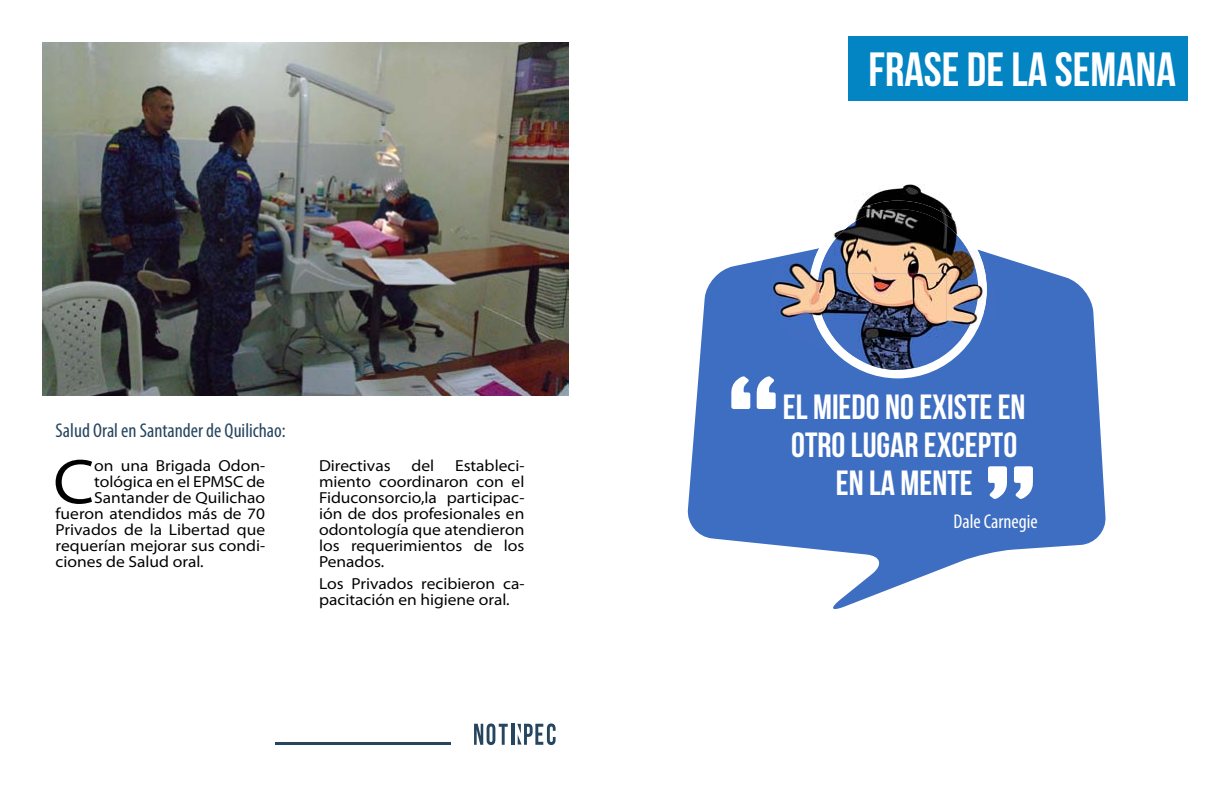
<style>
.page{position:relative;width:1224px;height:792px;background:#fff}
.page>*{position:absolute;margin:0;border:0;box-sizing:border-box;transform-origin:0 0}
.t1{font:semi-expanded 63.5px "Myriad Pro";color:#000}
.t2{font:700 48px "Bebas Neue";color:#fff}
.t3{font:700 35px/38px "Bebas Neue";color:#fff;text-align:center}
.t4{font:condensed 20px "Myriad Pro";color:#26455e}
.t5{font:condensed 20px "Myriad Pro";color:#fff}
.t6{font:semi-expanded 16px/16px "Myriad Pro";color:#000;text-align:justify}
</style>
<div class="page">
<img style="left:42px;top:43px;width:526px;height:353px">
<hr style="left:276px;top:742px;width:175px;height:3px;background:#26455e">
<svg style="left:474px;top:723px;width:34px;height:22px"></svg>
<hr style="left:511px;top:724px;width:3px;height:21px;background:#26455e">
<svg style="left:517px;top:723px;width:39px;height:22px"></svg>
<div style="left:849px;top:36px;width:339px;height:65px;background:#0384c3"></div>
<svg style="left:687px;top:255px;width:419px;height:354px;fill:#3d6ec2"></svg>
<img style="left:863px;top:184px;width:76px;height:17px">
<img style="left:769px;top:250px;width:40px;height:102px">
<img style="left:987px;top:252px;width:9px;height:77px">
<svg style="left:809px;top:340px;width:178px;height:38px"></svg>
<img style="left:845px;top:234px;width:101px;height:104px">
<img style="left:946px;top:234px;width:32px;height:115px">
<img style="left:834px;top:338px;width:112px;height:32px">
<img style="left:834px;top:201px;width:124px;height:33px">
<img style="left:809px;top:234px;width:36px;height:122px">
<img style="left:956px;top:234px;width:31px;height:106px">
<img style="left:844px;top:349px;width:46px;height:21px">
<svg style="left:731px;top:376px;width:45px;height:33px"></svg>
<svg style="left:988px;top:466px;width:45px;height:33px"></svg>
<p class="t4" style="left:56px;top:419px;width:232px">Salud Oral en Santander de Quilichao:</p>
<h1 class="t1" style="left:53px;top:447px;width:43px">C</h1>
<p class="t6" style="left:94px;top:458px;width:172px">on una Brigada Odon-</p>
<p class="t6" style="left:94px;top:474px;width:172px">tológica en el EPMSC de</p>
<p class="t6" style="left:94px;top:490px;width:172px">Santander de Quilichao</p>
<p class="t6" style="left:56px;top:506px;width:211px">fueron atendidos más de 70</p>
<p class="t6" style="left:56px;top:522px;width:211px">Privados de la Libertad que</p>
<p class="t6" style="left:56px;top:538px;width:211px">requerían mejorar sus condi-</p>
<p class="t6" style="left:56px;top:554px;width:149px">ciones de Salud oral.</p>
<p class="t6" style="left:319px;top:458px;width:207px;text-indent:136px">Estableci&shy;miento coordinaron con el Fiduconsorcio,la participac&shy;ión de dos profesionales en odontología que atendieron los requerimientos de los Penados.</p>
<p class="t6" style="left:319px;top:576px;width:207px">Los Privados recibieron ca&shy;pacitación en higiene oral.</p>
<p class="t6" style="left:319px;top:458px;width:73px">Directivas</p>
<p class="t6" style="left:412px;top:458px;width:24px">del</p>
<h2 class="t2" style="left:869px;top:43px;width:309px">FRASE DE LA SEMANA</h2>
<h3 class="t3" style="left:783px;top:387px;width:244px">EL MIEDO NO EXISTE EN<br>OTRO LUGAR EXCEPTO<br>EN LA MENTE</h3>
<p class="t5" style="left:954px;top:509px;width:86px">Dale Carnegie</p>
</div>
